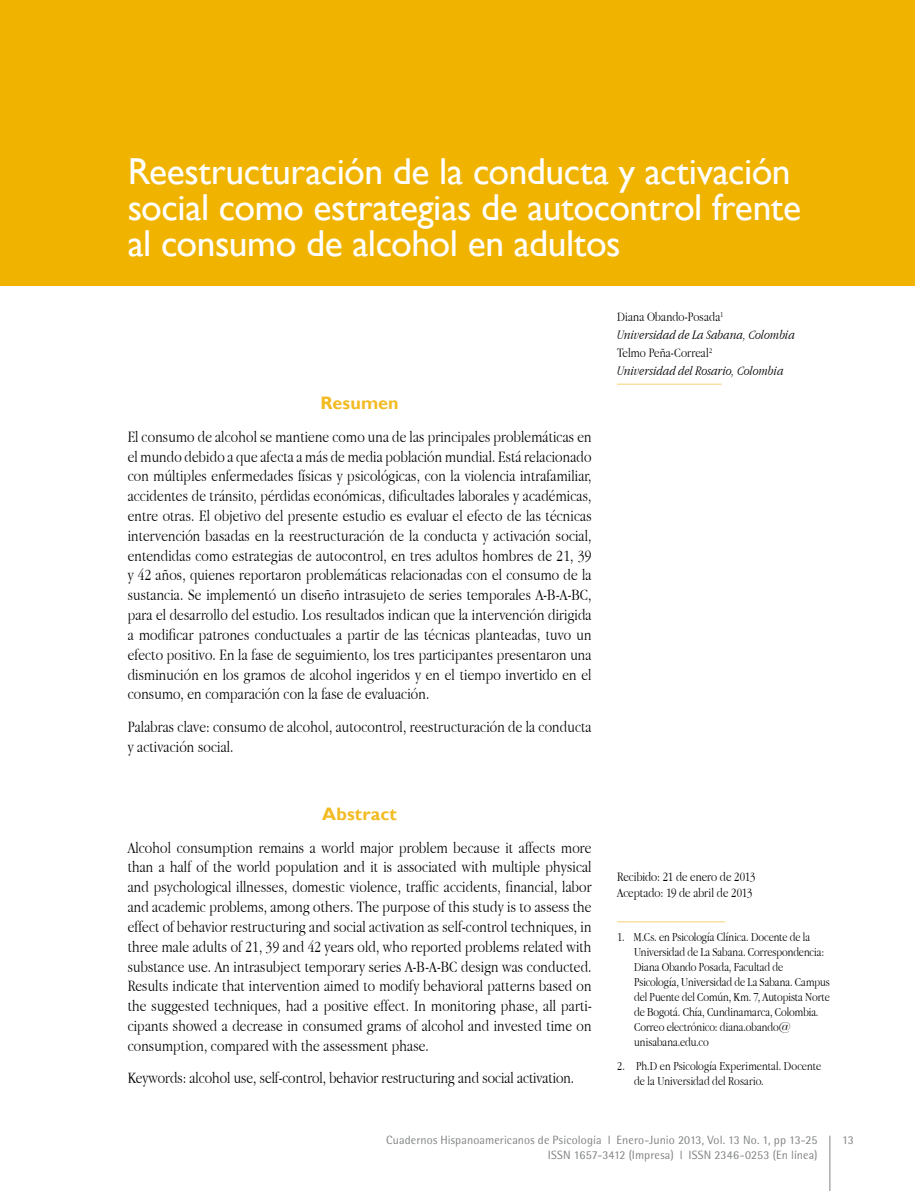
<style>
.page{position:relative;width:915px;height:1191px;background:#fff}
.page>*{position:absolute;margin:0;border:0;box-sizing:border-box;transform-origin:0 0}
.t1{font:37.5px/36px "Gill Sans";letter-spacing:-.015em;color:#fff}
.t2{font:700 18px "Gill Sans";letter-spacing:.005em;color:#f3bb23}
.t3{font:300 16.5px/19.8px "Apple Garamond";letter-spacing:.01em;color:#000;text-align:justify}
.t4{font:italic 300 13.5px/18px "Apple Garamond";letter-spacing:.005em;color:#000}
.t5{font:300 13.5px/16.5px "Apple Garamond";color:#000}
.t6{font:300 12.75px/15px "Apple Garamond";color:#000}
.t7{font:12px "Rotis Semi Sans Std";letter-spacing:.01em;color:#818383}
.s1{font-style:normal}
</style>
<div class="page">
<hr style="left:829px;top:1135px;width:1px;height:56px;background:#818383">
<div style="left:0;top:0;width:914px;height:286px;background:#f0b400"></div>
<hr style="left:617px;top:384px;width:104px;height:1px;background:#f9d177">
<hr style="left:617px;top:921px;width:108px;height:1px;background:#f9d177">
<h1 class="t1" style="left:128px;top:154px;width:674px">Reestructuración de la conducta y activación social como estrategias de autocontrol frente al consumo de alcohol en adultos</h1>
<p class="t2" style="left:320px;top:392px;width:80px">Resumen</p>
<p class="t3" style="left:128px;top:426px;width:465px">El consumo de alcohol se mantiene como una de las principales problemáticas en el mundo debido a que afecta a más de media población mundial. Está relacionado con múltiples enfermedades físicas y psicológicas, con la violencia intrafamiliar, accidentes de tránsito, pérdidas económicas, dificultades laborales y académicas, entre otras. El objetivo del presente estudio es evaluar el efecto de las técnicas intervención basadas en la reestructuración de la conducta y activación social, entendidas como estrategias de autocontrol, en tres adultos hombres de 21, 39 y 42 años, quienes reportaron problemáticas relacionadas con el consumo de la sustancia. Se implementó un diseño intrasujeto de series temporales A-B-A-BC, para el desarrollo del estudio. Los resultados indican que la intervención dirigida a modificar patrones conductuales a partir de las técnicas planteadas, tuvo un efecto positivo. En la fase de seguimiento, los tres participantes presentaron una disminución en los gramos de alcohol ingeridos y en el tiempo invertido en el consumo, en comparación con la fase de evaluación.</p>
<p class="t3" style="left:128px;top:716px;width:465px">Palabras clave: consumo de alcohol, autocontrol, reestructuración de la conducta y activación social.</p>
<p class="t2" style="left:322px;top:803px;width:76px">Abstract</p>
<p class="t3" style="left:128px;top:837px;width:465px">Alcohol consumption remains a world major problem because it affects more than a half of the world population and it is associated with multiple physical and psychological illnesses, domestic violence, traffic accidents, financial, labor and academic problems, among others. The purpose of this study is to assess the effect of behavior restructuring and social activation as self-control techniques, in three male adults of 21, 39 and 42 years old, who reported problems related with substance use. An intrasubject temporary series A-B-A-BC design was conducted.<br>Results indicate that intervention aimed to modify behavioral patterns based on the suggested techniques, had a positive effect. In monitoring phase, all parti&shy;cipants showed a decrease in consumed grams of alcohol and invested time on consumption, compared with the assessment phase.</p>
<p class="t3" style="left:128px;top:1067px;width:448px">Keywords: alcohol use, self-control, behavior restructuring and social activation.</p>
<p class="t4" style="left:617px;top:308px;width:179px"><span class="s1">Diana Obando-Posada</span><sup>1<br></sup>Universidad de La Sabana, Colombia<br><span class="s1">Telmo Peña-Correal</span><sup>2<br></sup>Universidad del Rosario, Colombia</p>
<p class="t5" style="left:617px;top:868px;width:140px">Recibido: 21 de enero de 2013<br>Aceptado: 19 de abril de 2013</p>
<p class="t6" style="left:634px;top:929px;width:197px;text-indent:-17px">1. M.Cs. en Psicología Clínica. Docente de la Universidad de La Sabana. Correspondencia:<br>Diana Obando Posada, Facultad de Psicología, Universidad de La Sabana. Campus del Puente del Común, Km. 7, Autopista Norte de Bogotá. Chía, Cundinamarca, Colombia.<br>Correo electrónico: diana.obando@ unisabana.edu.co</p>
<p class="t6" style="left:634px;top:1057px;width:188px;text-indent:-17px">2. Ph.D en Psicología Experimental. Docente de la Universidad del Rosario.</p>
<p class="t7" style="left:386px;top:1133px;width:432px">Cuadernos Hispanoamericanos de Psicología l Enero-Junio 2013, Vol. 13 No. 1, pp 13-25</p>
<p class="t7" style="left:841px;top:1133px;width:13px">13</p>
<p class="t7" style="left:547px;top:1147px;width:271px">ISSN 1657-3412 (Impresa) l ISSN 2346-0253 (En línea)</p>
</div>
